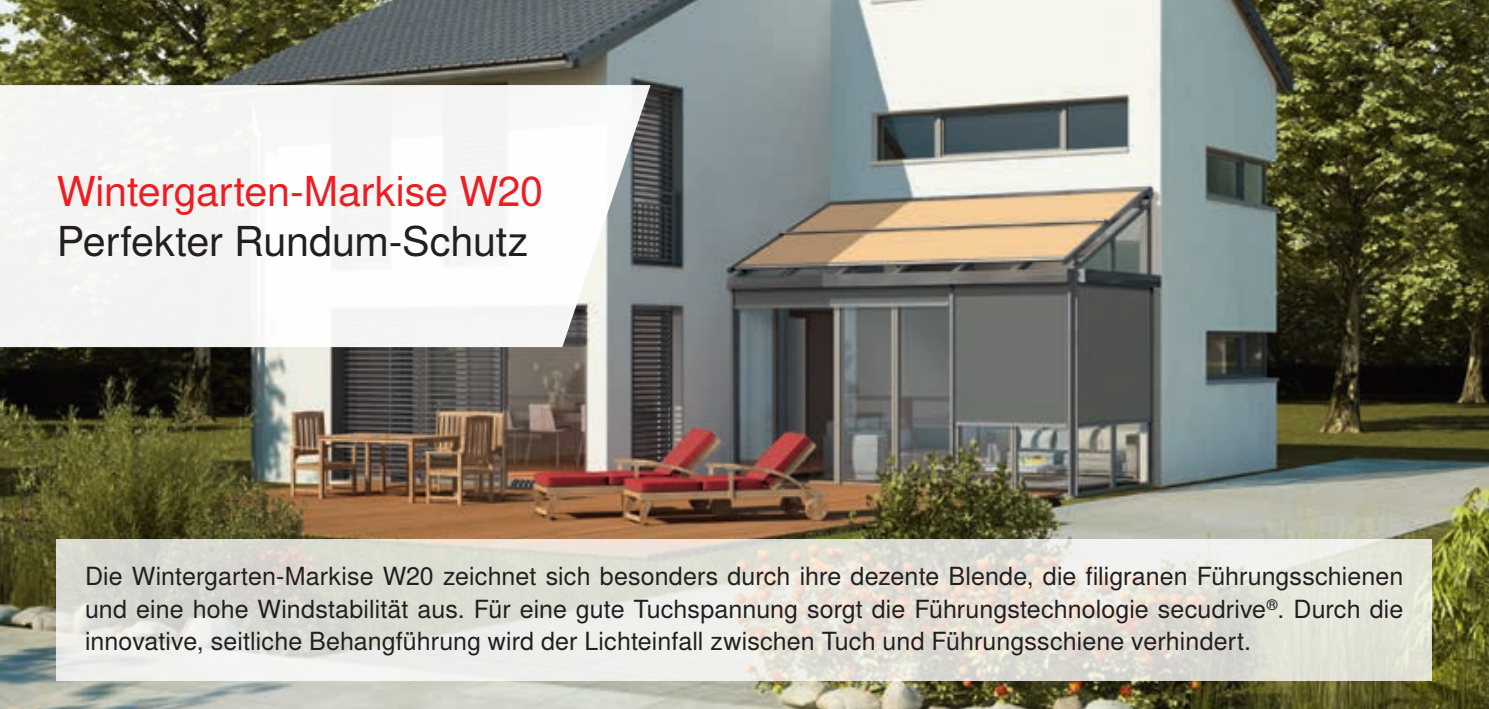
<style>
.page{position:relative;width:1489px;height:709px;background:#fff}
.page>*{position:absolute;margin:0;border:0;box-sizing:border-box;transform-origin:0 0}
.t1{font:41.25px "Nimbus San LOT";letter-spacing:-.005em;color:#ee1d23}
.t2{font:41.25px "Nimbus San LOT";letter-spacing:-.005em;color:#231f20}
.t3{font:25px/32.5px "Nimbus San LOT";letter-spacing:.005em;color:#231f20;text-align:justify}
</style>
<div class="page">
<img style="left:0;top:0;width:1488px;height:709px">
<svg style="left:0;top:85px;width:650px;height:262px;fill:#f5f5f4"></svg>
<svg style="left:57px;top:539px;width:1374px;height:141px;background:#e4e2da"></svg>
<h1 class="t1" style="left:57px;top:167px;width:488px">Wintergarten-Markise W20</h1>
<h1 class="t2" style="left:57px;top:216px;width:473px">Perfekter Rundum-Schutz</h1>
<p class="t3" style="left:85px;top:561px;width:1319px">Die Wintergarten-Markise W20 zeichnet sich besonders durch ihre dezente Blende, die filigranen Führungsschienen und eine hohe Windstabilität aus. Für eine gute Tuchspannung sorgt die Führungstechnologie secudrive<sup>®</sup>. Durch die innovative, seitliche Behangführung wird der Lichteinfall zwischen Tuch und Führungsschiene verhindert.</p>
</div>
